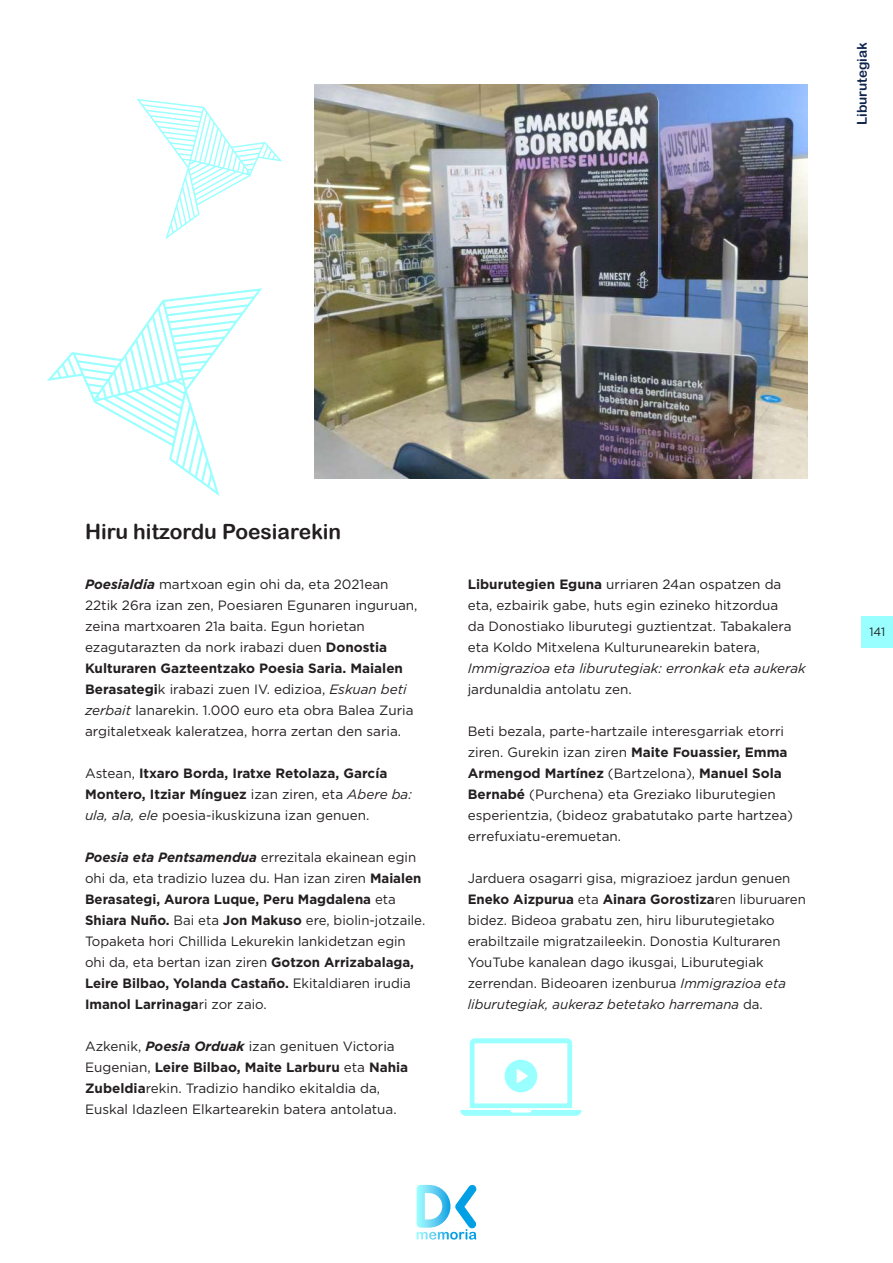
<style>
.page{position:relative;width:893px;height:1263px;background:#fff}
.page>*{position:absolute;margin:0;border:0;box-sizing:border-box;transform-origin:0 0}
.t1{font:21px "Arial Rounded MT Bold";color:#231f20}
.t2{font:13.5px/21px "Gotham";color:#231f20}
.t3{font:700 13.5px/21px "Gotham";color:#231f20}
.t4{font:italic 13.5px "Gotham";color:#231f20}
.t5{font:13.5px "Arial Rounded MT Bold";color:#0f244d}
.t6{font:12px "Gotham";color:#231f20;scale:.96 1}
.s1{font-weight:700;font-style:italic}
.s2{font-weight:700}
.s3{font-style:italic}
.s4{font-weight:400}
.s5{font-weight:400;font-style:italic}
</style>
<div class="page">
<div style="left:862px;top:616px;width:31px;height:31px;background:#9ff"></div>
<svg style="left:417px;top:1185px;width:60px;height:54px"></svg>
<img style="left:315px;top:85px;width:493px;height:394px">
<svg style="left:47px;top:288px;width:215px;height:208px"></svg>
<svg style="left:137px;top:99px;width:145px;height:140px"></svg>
<svg style="left:460px;top:1038px;width:121px;height:78px"></svg>
<p class="t5" style="left:854px;top:125px;width:84px;rotate:-90deg">Liburutegiak</p>
<h1 class="t1" style="left:85px;top:519px;width:258px">Hiru hitzordu Poesiarekin</h1>
<p class="t2" style="left:85px;top:573px;width:334px"><span class="s1">Poesialdia</span> martxoan egin ohi da, eta 2021ean 22tik 26ra izan zen, Poesiaren Egunaren inguruan, zeina martxoaren 21a baita. Egun horietan ezagutarazten da nork irabazi duen <span class="s2">Donostia Kulturaren Gazteentzako Poesia Saria. Maialen Berasategi</span>k irabazi zuen IV. edizioa, <span class="s3">Eskuan beti zerbait</span> lanarekin. 1.000 euro eta obra Balea Zuria argitaletxeak kaleratzea, horra zertan den saria.</p>
<p class="t3" style="left:85px;top:763px;width:328px"><span class="s4">Astean,</span> Itxaro Borda, Iratxe Retolaza, García<br>Montero, Itziar Mínguez <span class="s4">izan ziren, eta</span> <span class="s5">Abere ba: ula, ala, ele</span> <span class="s4">poesia-ikuskizuna izan genuen.</span></p>
<p class="t2" style="left:85px;top:846px;width:342px"><span class="s1">Poesia eta Pentsamendua</span> errezitala ekainean egin ohi da, eta tradizio luzea du. Han izan ziren <span class="s2">Maialen Berasategi, Aurora Luque, Peru Magdalena</span> eta <span class="s2">Shiara Nuño.</span> Bai eta <span class="s2">Jon Makuso</span> ere, biolin-jotzaile.<br>Topaketa hori Chillida Lekurekin lankidetzan egin ohi da, eta bertan izan ziren <span class="s2">Gotzon Arrizabalaga, Leire Bilbao, Yolanda Castaño.</span> Ekitaldiaren irudia <span class="s2">Imanol Larrinaga</span>ri zor zaio.</p>
<p class="t2" style="left:85px;top:1035px;width:325px">Azkenik, <span class="s1">Poesia Orduak</span> izan genituen Victoria Eugenian, <span class="s2">Leire Bilbao, Maite Larburu</span> eta <span class="s2">Nahia Zubeldia</span>rekin. Tradizio handiko ekitaldia da, Euskal Idazleen Elkartearekin batera antolatua.</p>
<p class="t2" style="left:468px;top:573px;width:325px"><span class="s2">Liburutegien Eguna</span> urriaren 24an ospatzen da eta, ezbairik gabe, huts egin ezineko hitzordua da Donostiako liburutegi guztientzat. Tabakalera eta Koldo Mitxelena Kulturunearekin batera,</p>
<p class="t4" style="left:468px;top:660px;width:340px">Immigrazioa eta liburutegiak: erronkak eta aukerak</p>
<p class="t2" style="left:468px;top:678px;width:166px">jardunaldia antolatu zen.</p>
<p class="t2" style="left:468px;top:720px;width:327px">Beti bezala, parte-hartzaile interesgarriak etorri ziren. Gurekin izan ziren <span class="s2">Maite Fouassier, Emma Armengod Martínez</span> (Bartzelona), <span class="s2">Manuel Sola Bernabé</span> (Purchena) eta Greziako liburutegien esperientzia, (bideoz grabatutako parte hartzea) errefuxiatu-eremuetan.</p>
<p class="t2" style="left:468px;top:867px;width:340px">Jarduera osagarri gisa, migrazioez jardun genuen <span class="s2">Eneko Aizpurua</span> eta <span class="s2">Ainara Gorostiza</span>ren liburuaren bidez. Bideoa grabatu zen, hiru liburutegietako erabiltzaile migratzaileekin. Donostia Kulturaren YouTube kanalean dago ikusgai, Liburutegiak zerrendan. Bideoaren izenburua <span class="s3">Immigrazioa eta liburutegiak, aukeraz betetako harremana</span> da.</p>
<p class="t6" style="left:869px;top:624px;width:18px">141</p>
</div>
